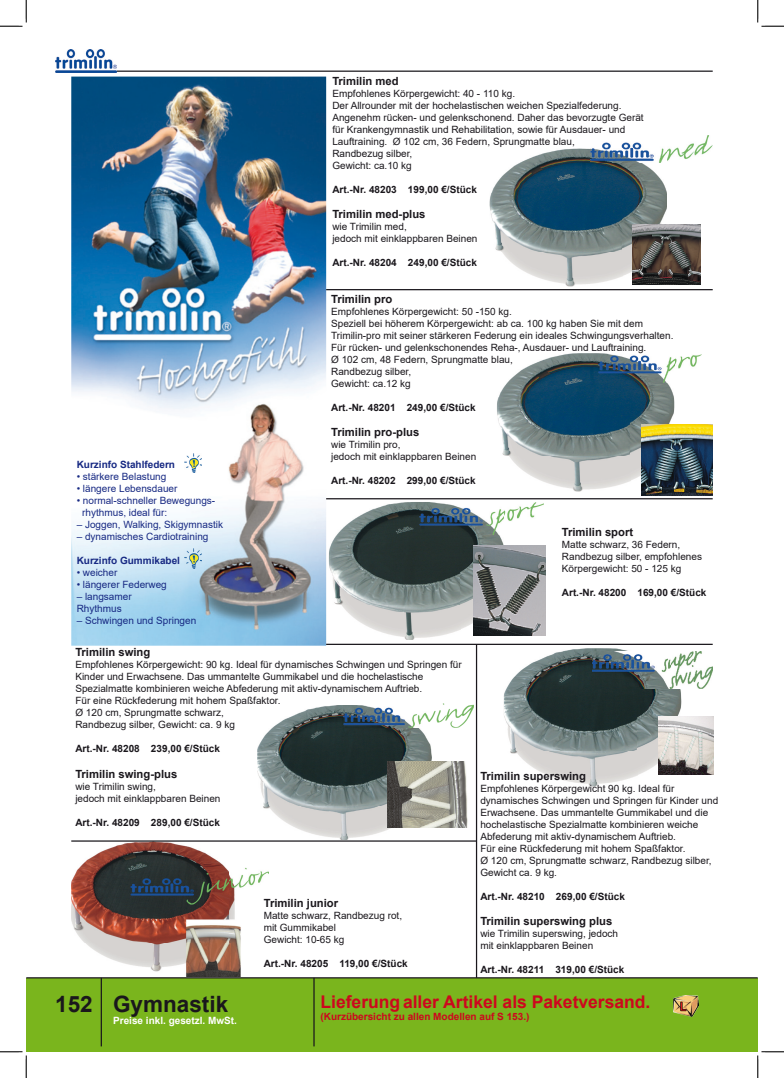
<style>
.page{position:relative;width:784px;height:1078px;background:#fff}
.page>*{position:absolute;margin:0;border:0;box-sizing:border-box;transform-origin:0 0}
.t1{font:700 22.5px "Arial";color:#1a171c}
.t2{font:700 17.5px "Arial";color:#cd071e}
.t3{font:700 11.25px "Arial";color:#1a171c}
.t4{font:10px/12px "Arial";color:#1a171c}
.t5{font:700 10px "Arial";color:#1a171c}
.t6{font:10px/12px "Arial";color:#172983}
.t7{font:700 10px "Arial";color:#cd071e}
.t8{font:700 10px "Arial";color:#172983}
.t9{font:700 10px "Arial";color:#fefefe}
</style>
<div class="page">
<div style="left:26px;top:978px;width:731px;height:74px;background:#7ab51d"></div>
<hr style="left:55px;top:71px;width:657px;height:1px;background:#1a171c">
<hr style="left:101px;top:978px;width:1px;height:68px;background:#1a171c">
<hr style="left:313px;top:978px;width:2px;height:68px;background:#1a171c">
<hr style="left:26px;top:977px;width:731px;height:1px;background:#1a171c">
<img style="left:71px;top:842px;width:198px;height:135px">
<img style="left:257px;top:705px;width:131px;height:134px">
<img style="left:388px;top:728px;width:43px;height:102px">
<img style="left:427px;top:703px;width:47px;height:25px">
<img style="left:343px;top:705px;width:84px;height:23px">
<img style="left:387px;top:761px;width:81px;height:66px">
<img style="left:71px;top:77px;width:255px;height:569px">
<img style="left:184px;top:453px;width:18px;height:20px">
<img style="left:184px;top:549px;width:18px;height:19px">
<img style="left:489px;top:148px;width:133px;height:138px">
<img style="left:622px;top:162px;width:44px;height:123px">
<img style="left:602px;top:135px;width:110px;height:26px">
<img style="left:591px;top:148px;width:75px;height:14px">
<img style="left:633px;top:224px;width:67px;height:60px">
<img style="left:497px;top:353px;width:177px;height:138px">
<img style="left:641px;top:425px;width:71px;height:70px">
<img style="left:598px;top:355px;width:103px;height:28px">
<img style="left:329px;top:502px;width:175px;height:137px">
<img style="left:419px;top:502px;width:124px;height:32px">
<img style="left:473px;top:546px;width:72px;height:90px">
<hr style="left:326px;top:289px;width:386px;height:1px;background:#1a171c">
<hr style="left:326px;top:498px;width:386px;height:1px;background:#1a171c">
<hr style="left:326px;top:644px;width:386px;height:1px;background:#1a171c">
<img style="left:504px;top:648px;width:177px;height:138px">
<img style="left:592px;top:651px;width:120px;height:37px">
<img style="left:658px;top:716px;width:55px;height:59px">
<hr style="left:71px;top:840px;width:405px;height:1px;background:#1a171c">
<hr style="left:476px;top:644px;width:1px;height:334px;background:#1a171c">
<img style="left:673px;top:995px;width:25px;height:22px">
<img style="left:55px;top:49px;width:62px;height:23px">
<svg style="left:0;top:0;width:27px;height:27px"></svg>
<svg style="left:0;top:1051px;width:27px;height:27px"></svg>
<svg style="left:757px;top:0;width:27px;height:27px"></svg>
<svg style="left:757px;top:1051px;width:27px;height:27px"></svg>
<p class="t8" style="left:77px;top:457px;width:100px">Kurzinfo Stahlfedern</p>
<p class="t6" style="left:77px;top:470px;width:91px">• stärkere Belastung</p>
<p class="t6" style="left:77px;top:482px;width:102px">• längere Lebensdauer</p>
<p class="t6" style="left:82px;top:494px;width:134px;text-indent:-6px">• normal-schneller Bewegungs&shy;rhythmus, ideal für:</p>
<p class="t6" style="left:77px;top:518px;width:148px">– Joggen, Walking, Skigymnastik</p>
<p class="t6" style="left:77px;top:530px;width:133px">– dynamisches Cardiotraining</p>
<p class="t8" style="left:77px;top:553px;width:105px">Kurzinfo Gummikabel</p>
<p class="t6" style="left:77px;top:566px;width:42px">• weicher</p>
<p class="t6" style="left:77px;top:578px;width:92px">• längerer Federweg</p>
<p class="t6" style="left:77px;top:590px;width:57px">– langsamer<br>Rhythmus</p>
<p class="t6" style="left:77px;top:614px;width:121px">– Schwingen und Springen</p>
<p class="t3" style="left:332px;top:73px;width:68px">Trimilin med</p>
<p class="t4" style="left:332px;top:87px;width:184px">Empfohlenes Körpergewicht: 40 - 110 kg.</p>
<p class="t4" style="left:332px;top:99px;width:291px">Der Allrounder mit der hochelastischen weichen Spezialfederung.</p>
<p class="t4" style="left:332px;top:111px;width:313px">Angenehm rücken- und gelenkschonend. Daher das bevorzugte Gerät</p>
<p class="t4" style="left:332px;top:123px;width:294px">für Krankengymnastik und Rehabilitation, sowie für Ausdauer- und</p>
<p class="t4" style="left:332px;top:135px;width:244px">Lauftraining. Ø 102 cm, 36 Federn, Sprungmatte blau,</p>
<p class="t4" style="left:332px;top:147px;width:82px">Randbezug silber,</p>
<p class="t4" style="left:332px;top:159px;width:81px">Gewicht: ca.10 kg</p>
<p class="t5" style="left:332px;top:182px;width:146px">Art.-Nr. 48203 199,00 €/Stück</p>
<p class="t3" style="left:332px;top:206px;width:95px">Trimilin med-plus</p>
<p class="t4" style="left:332px;top:221px;width:76px">wie Trimilin med,</p>
<p class="t4" style="left:332px;top:233px;width:147px">jedoch mit einklappbaren Beinen</p>
<p class="t5" style="left:332px;top:256px;width:146px">Art.-Nr. 48204 249,00 €/Stück</p>
<p class="t3" style="left:331px;top:291px;width:63px">Trimilin pro</p>
<p class="t4" style="left:331px;top:305px;width:182px">Empfohlenes Körpergewicht: 50 -150 kg.</p>
<p class="t4" style="left:331px;top:317px;width:313px">Speziell bei höherem Körpergewicht: ab ca. 100 kg haben Sie mit dem</p>
<p class="t4" style="left:331px;top:329px;width:344px">Trimilin-pro mit seiner stärkeren Federung ein ideales Schwingungsverhalten.</p>
<p class="t4" style="left:331px;top:341px;width:317px">Für rücken- und gelenkschonendes Reha-, Ausdauer- und Lauftraining.</p>
<p class="t4" style="left:331px;top:353px;width:183px">Ø 102 cm, 48 Federn, Sprungmatte blau,</p>
<p class="t4" style="left:331px;top:365px;width:82px">Randbezug silber,</p>
<p class="t4" style="left:331px;top:377px;width:81px">Gewicht: ca.12 kg</p>
<p class="t5" style="left:331px;top:400px;width:146px">Art.-Nr. 48201 249,00 €/Stück</p>
<p class="t3" style="left:331px;top:424px;width:90px">Trimilin pro-plus</p>
<p class="t4" style="left:331px;top:439px;width:71px">wie Trimilin pro,</p>
<p class="t4" style="left:331px;top:451px;width:147px">jedoch mit einklappbaren Beinen</p>
<p class="t5" style="left:331px;top:474px;width:146px">Art.-Nr. 48202 299,00 €/Stück</p>
<p class="t3" style="left:562px;top:524px;width:73px">Trimilin sport</p>
<p class="t4" style="left:562px;top:538px;width:120px">Matte schwarz, 36 Federn,</p>
<p class="t4" style="left:562px;top:550px;width:142px">Randbezug silber, empfohlenes</p>
<p class="t4" style="left:562px;top:562px;width:121px">Körpergewicht: 50 - 125 kg</p>
<p class="t5" style="left:562px;top:585px;width:146px">Art.-Nr. 48200 169,00 €/Stück</p>
<p class="t3" style="left:75px;top:644px;width:77px">Trimilin swing</p>
<p class="t4" style="left:75px;top:659px;width:388px">Empfohlenes Körpergewicht: 90 kg. Ideal für dynamisches Schwingen und Springen für<br>Kinder und Erwachsene. Das ummantelte Gummikabel und die hochelastische</p>
<p class="t4" style="left:75px;top:683px;width:348px">Spezialmatte kombinieren weiche Abfederung mit aktiv-dynamischem Auftrieb.</p>
<p class="t4" style="left:75px;top:695px;width:207px">Für eine Rückfederung mit hohem Spaßfaktor.</p>
<p class="t4" style="left:75px;top:707px;width:150px">Ø 120 cm, Sprungmatte schwarz,</p>
<p class="t4" style="left:75px;top:719px;width:161px">Randbezug silber, Gewicht: ca. 9 kg</p>
<p class="t5" style="left:75px;top:742px;width:146px">Art.-Nr. 48208 239,00 €/Stück</p>
<p class="t3" style="left:75px;top:766px;width:103px">Trimilin swing-plus</p>
<p class="t4" style="left:75px;top:780px;width:82px">wie Trimilin swing,</p>
<p class="t4" style="left:75px;top:792px;width:147px">jedoch mit einklappbaren Beinen</p>
<p class="t5" style="left:75px;top:815px;width:146px">Art.-Nr. 48209 289,00 €/Stück</p>
<p class="t3" style="left:480px;top:767px;width:107px">Trimilin superswing</p>
<p class="t4" style="left:480px;top:782px;width:195px">Empfohlenes Körpergewicht 90 kg. Ideal für</p>
<p class="t4" style="left:480px;top:794px;width:239px">dynamisches Schwingen und Springen für Kinder und</p>
<p class="t4" style="left:480px;top:806px;width:229px">Erwachsene. Das ummantelte Gummikabel und die</p>
<p class="t4" style="left:480px;top:818px;width:219px">hochelastische Spezialmatte kombinieren weiche</p>
<p class="t4" style="left:480px;top:830px;width:197px">Abfederung mit aktiv-dynamischem Auftrieb.</p>
<p class="t4" style="left:480px;top:842px;width:207px">Für eine Rückfederung mit hohem Spaßfaktor.</p>
<p class="t4" style="left:480px;top:854px;width:233px">Ø 120 cm, Sprungmatte schwarz, Randbezug silber,</p>
<p class="t4" style="left:480px;top:866px;width:78px">Gewicht ca. 9 kg.</p>
<p class="t5" style="left:480px;top:889px;width:146px">Art.-Nr. 48210 269,00 €/Stück</p>
<p class="t3" style="left:480px;top:913px;width:133px">Trimilin superswing plus</p>
<p class="t4" style="left:480px;top:927px;width:139px">wie Trimilin superswing, jedoch</p>
<p class="t4" style="left:480px;top:939px;width:114px">mit einklappbaren Beinen</p>
<p class="t5" style="left:480px;top:962px;width:145px">Art.-Nr. 48211 319,00 €/Stück</p>
<p class="t3" style="left:264px;top:895px;width:76px">Trimilin junior</p>
<p class="t4" style="left:264px;top:909px;width:140px">Matte schwarz, Randbezug rot,</p>
<p class="t4" style="left:264px;top:921px;width:74px">mit Gummikabel</p>
<p class="t4" style="left:264px;top:933px;width:82px">Gewicht: 10-65 kg</p>
<p class="t5" style="left:264px;top:956px;width:145px">Art.-Nr. 48205 119,00 €/Stück</p>
<p class="t2" style="left:320px;top:990px;width:331px">Lieferung aller Artikel als Paketversand.</p>
<p class="t7" style="left:320px;top:1010px;width:210px">(Kurzübersicht zu allen Modellen auf S 153.)</p>
<h1 class="t1" style="left:55px;top:988px;width:174px">152 Gymnastik</h1>
<p class="t9" style="left:113px;top:1013px;width:125px">Preise inkl. gesetzl. MwSt.</p>
</div>
